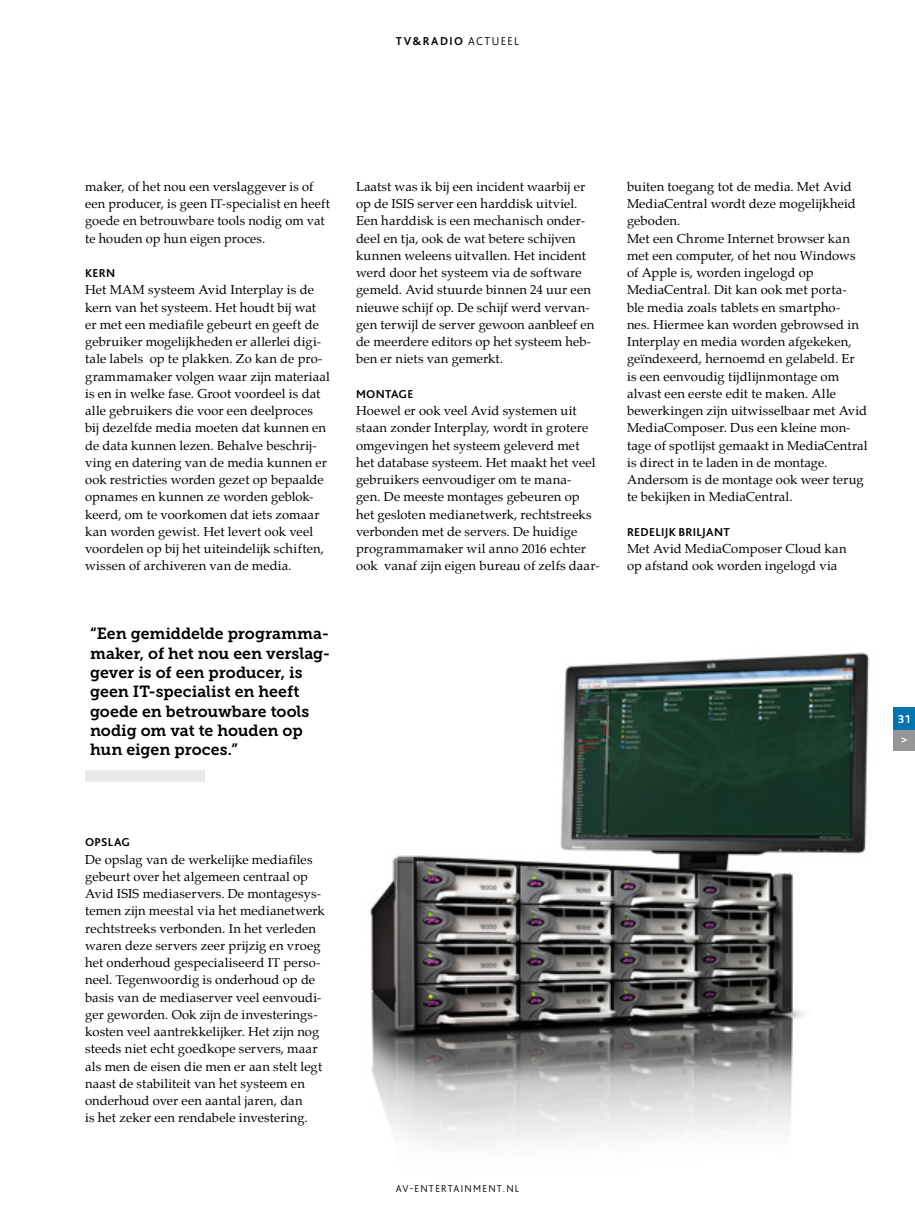
<style>
.page{position:relative;width:915px;height:1212px;background:#fff}
.page>*{position:absolute;margin:0;border:0;box-sizing:border-box;transform-origin:0 0}
.t1{font:16.05px/19.4px "Museo Slab 700";letter-spacing:-.005em;color:#000}
.t2{font:12.75px/17.2px "Palatino";letter-spacing:.005em;color:#000}
.t3{font:700 12px "Bliss 2";letter-spacing:.02em;color:#000}
.t4{font:700 12px/20.7px "Bliss 2";color:#fff}
.t5{font:300 10.5px "Bliss 2";letter-spacing:.125em;color:#000}
.s1{font-weight:300}
</style>
<div class="page">
<img style="left:370px;top:652px;width:500px;height:492px">
<div style="left:85px;top:770px;width:119px;height:11px;background:#eaeaea"></div>
<div style="left:893px;top:728px;width:21px;height:22px;background:#979696"></div>
<div style="left:893px;top:707px;width:21px;height:22px;background:#0175b0"></div>
<p class="t3" style="left:395px;top:33px;width:125px">TV&amp;RADIO <span class="s1">ACTUEEL</span></p>
<p class="t2" style="left:85px;top:178px;width:246px">maker, of het nou een verslaggever is of een producer, is geen IT-specialist en heeft goede en betrouwbare tools nodig om vat te houden op hun eigen proces.</p>
<p class="t3" style="left:85px;top:266px;width:31px">KERN</p>
<p class="t2" style="left:85px;top:281px;width:246px">Het MAM systeem Avid Interplay is de kern van het systeem. Het houdt bij wat er met een mediafile gebeurt en geeft de gebruiker mogelijkheden er allerlei digi&shy;tale labels op te plakken. Zo kan de pro&shy;grammamaker volgen waar zijn materiaal is en in welke fase. Groot voordeel is dat alle gebruikers die voor een deelproces bij dezelfde media moeten dat kunnen en de data kunnen lezen. Behalve beschrij&shy;ving en datering van de media kunnen er ook restricties worden gezet op bepaalde opnames en kunnen ze worden geblok&shy;keerd, om te voorkomen dat iets zomaar kan worden gewist. Het levert ook veel voordelen op bij het uiteindelijk schiften, wissen of archiveren van de media.</p>
<p class="t1" style="left:90px;top:624px;width:242px">“Een gemiddelde programma&shy;maker, of het nou een verslag&shy;gever is of een producer, is geen IT-specialist en heeft goede en betrouwbare tools nodig om vat te houden op hun eigen proces.”</p>
<p class="t2" style="left:356px;top:178px;width:240px">Laatst was ik bij een incident waarbij er op de ISIS server een harddisk uitviel.<br>Een harddisk is een mechanisch onder&shy;deel en tja, ook de wat betere schijven kunnen weleens uitvallen. Het incident werd door het systeem via de software gemeld. Avid stuurde binnen 24 uur een nieuwe schijf op. De schijf werd vervan&shy;gen terwijl de server gewoon aanbleef en de meerdere editors op het systeem heb&shy;ben er niets van gemerkt.</p>
<p class="t3" style="left:356px;top:386px;width:59px">MONTAGE</p>
<p class="t2" style="left:356px;top:402px;width:245px">Hoewel er ook veel Avid systemen uit staan zonder Interplay, wordt in grotere omgevingen het systeem geleverd met het database systeem. Het maakt het veel gebruikers eenvoudiger om te mana-<br>gen. De meeste montages gebeuren op het gesloten medianetwerk, rechtstreeks verbonden met de servers. De huidige programmamaker wil anno 2016 echter ook vanaf zijn eigen bureau of zelfs daar-</p>
<p class="t2" style="left:626px;top:178px;width:242px">buiten toegang tot de media. Met Avid MediaCentral wordt deze mogelijkheid geboden.<br>Met een Chrome Internet browser kan met een computer, of het nou Windows of Apple is, worden ingelogd op MediaCentral. Dit kan ook met porta-<br>ble media zoals tablets en smartpho-<br>nes. Hiermee kan worden gebrowsed in Interplay en media worden afgekeken, geïndexeerd, hernoemd en gelabeld. Er<br>is een eenvoudig tijdlijnmontage om alvast een eerste edit te maken. Alle bewerkingen zijn uitwisselbaar met Avid MediaComposer. Dus een kleine mon&shy;tage of spotlijst gemaakt in MediaCentral is direct in te laden in de montage.<br>Andersom is de montage ook weer terug te bekijken in MediaCentral.</p>
<p class="t3" style="left:626px;top:524px;width:104px">REDELIJK BRILJANT</p>
<p class="t2" style="left:626px;top:540px;width:221px">Met Avid MediaComposer Cloud kan op afstand ook worden ingelogd via</p>
<p class="t4" style="left:897px;top:708px;width:14px">31 &gt;</p>
<p class="t3" style="left:85px;top:835px;width:46px">OPSLAG</p>
<p class="t2" style="left:85px;top:850px;width:241px">De opslag van de werkelijke mediafiles gebeurt over het algemeen centraal op Avid ISIS mediaservers. De montagesys&shy;temen zijn meestal via het medianetwerk rechtstreeks verbonden. In het verleden waren deze servers zeer prijzig en vroeg het onderhoud gespecialiseerd IT perso&shy;neel. Tegenwoordig is onderhoud op de basis van de mediaserver veel eenvoudi&shy;ger geworden. Ook zijn de investerings&shy;kosten veel aantrekkelijker. Het zijn nog steeds niet echt goedkope servers, maar als men de eisen die men er aan stelt legt naast de stabiliteit van het systeem en onderhoud over een aantal jaren, dan<br>is het zeker een rendabele investering.</p>
<p class="t5" style="left:395px;top:1182px;width:125px">AV-ENTERTAINMENT.NL</p>
</div>
